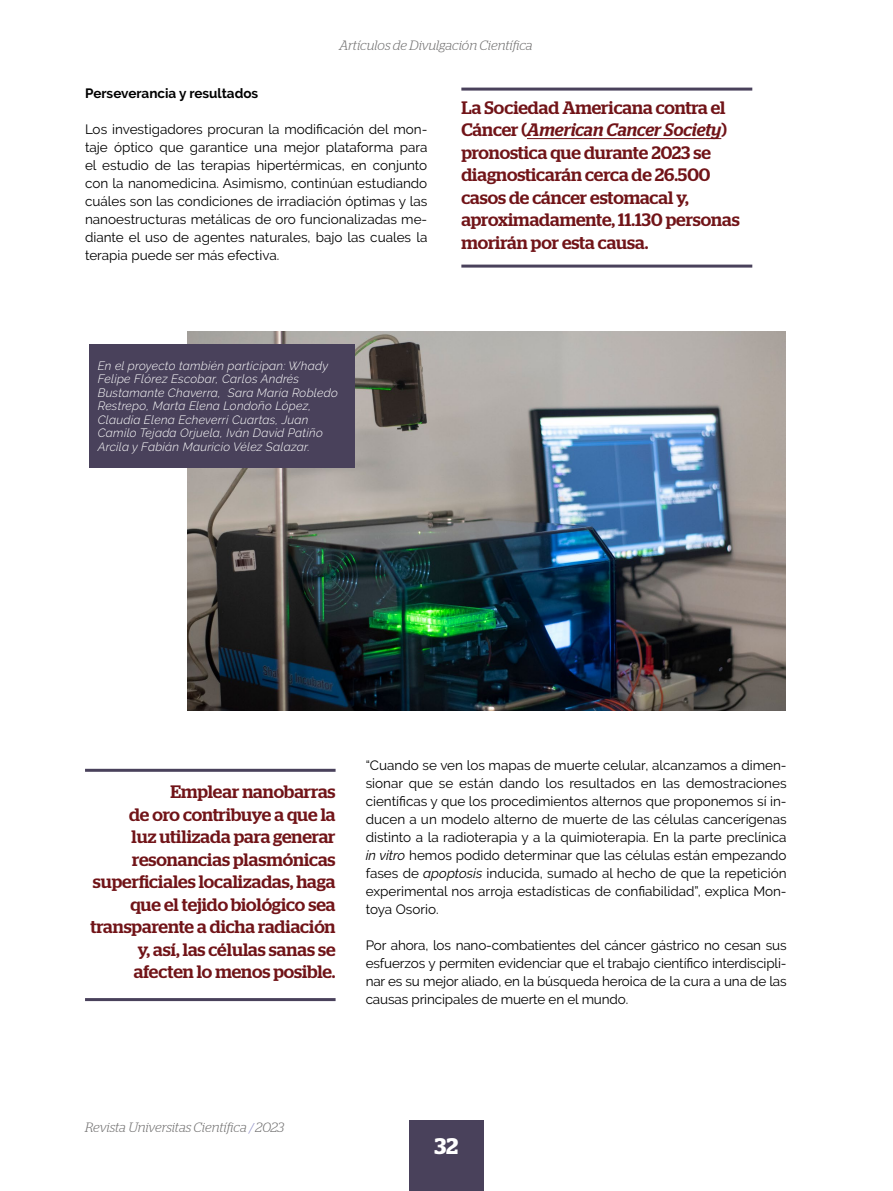
<style>
.page{position:relative;width:893px;height:1191px;background:#fff}
.page>*{position:absolute;margin:0;border:0;box-sizing:border-box;transform-origin:0 0}
.t1{font:600 22.5px "Stag";color:#fff}
.t2{font:500 18px/22.5px "Stag";color:#711418}
.t3{font:13.5px/18px "Raleway";color:#000;text-align:justify}
.t4{font:italic 300 13.5px "Stag";letter-spacing:-.005em;color:#706f6f}
.t5{font:700 13.5px "Raleway";color:#000}
.t6{font:italic 300 12px/13.5px "Raleway";letter-spacing:.02em;color:#fff}
.s1{font-style:italic}
.s2{color:#8a8ac3}
</style>
<div class="page">
<div style="left:409px;top:1120px;width:75px;height:71px;background:#49415b"></div>
<hr style="left:527px;top:138px;width:194px;height:1px;background:#711418">
<hr style="left:461px;top:88px;width:291px;height:3px;background:#49415b">
<hr style="left:461px;top:264px;width:291px;height:3px;background:#49415b">
<hr style="left:85px;top:769px;width:251px;height:3px;background:#49415b">
<hr style="left:85px;top:998px;width:251px;height:3px;background:#49415b">
<img style="left:188px;top:331px;width:597px;height:379px">
<div style="left:89px;top:344px;width:266px;height:124px;background:#49415b"></div>
<p class="t4" style="left:339px;top:37px;width:195px">Artículos de Divulgación Científica</p>
<p class="t5" style="left:85px;top:85px;width:175px">Perseverancia y resultados</p>
<p class="t3" style="left:85px;top:120px;width:344px">Los investigadores procuran la modificación del mon&shy;taje óptico que garantice una mejor plataforma para el estudio de las terapias hipertérmicas, en conjunto con la nanomedicina. Asimismo, continúan estudiando cuáles son las condiciones de irradiación óptimas y las nanoestructuras metálicas de oro funcionalizadas me&shy;diante el uso de agentes naturales, bajo las cuales la terapia puede ser más efectiva.</p>
<h2 class="t2" style="left:461px;top:96px;width:280px">La Sociedad Americana contra el<br>Cáncer (<span class="s1">American Cancer Society</span>) pronostica que durante 2023 se diagnosticarán cerca de 26.500 casos de cáncer estomacal y, aproximadamente, 11.130 personas morirán por esta causa.</h2>
<p class="t6" style="left:98px;top:359px;width:242px">En el proyecto también participan: Whady Felipe Flórez Escobar, Carlos Andrés Bustamante Chaverra, Sara María Robledo Restrepo, Marta Elena Londoño López, Claudia Elena Echeverri Cuartas, Juan Camilo Tejada Orjuela, Iván David Patiño Arcila y Fabián Mauricio Vélez Salazar.</p>
<p class="t2" style="left:90px;top:780px;width:247px;text-align:right">Emplear nanobarras<br>de oro contribuye a que la<br>luz utilizada para generar resonancias plasmónicas superficiales localizadas, haga que el tejido biológico sea transparente a dicha radiación y, así, las células sanas se afecten lo menos posible.</p>
<p class="t3" style="left:366px;top:756px;width:422px">“Cuando se ven los mapas de muerte celular, alcanzamos a dimen&shy;sionar que se están dando los resultados en las demostraciones científicas y que los procedimientos alternos que proponemos sí in&shy;ducen a un modelo alterno de muerte de las células cancerígenas distinto a la radioterapia y a la quimioterapia. En la parte preclínica <span class="s1">in vitro</span> hemos podido determinar que las células están empezando fases de <span class="s1">apoptosis</span> inducida, sumado al hecho de que la repetición experimental nos arroja estadísticas de confiabilidad”, explica Mon&shy;toya Osorio.</p>
<p class="t3" style="left:366px;top:936px;width:422px">Por ahora, los nano-combatientes del cáncer gástrico no cesan sus esfuerzos y permiten evidenciar que el trabajo científico interdiscipli&shy;nar es su mejor aliado, en la búsqueda heroica de la cura a una de las causas principales de muerte en el mundo.</p>
<p class="t4" style="left:85px;top:1119px;width:201px">Revista Universitas Científica <span class="s2">/</span> 2023</p>
<h1 class="t1" style="left:435px;top:1132px;width:25px">32</h1>
</div>
